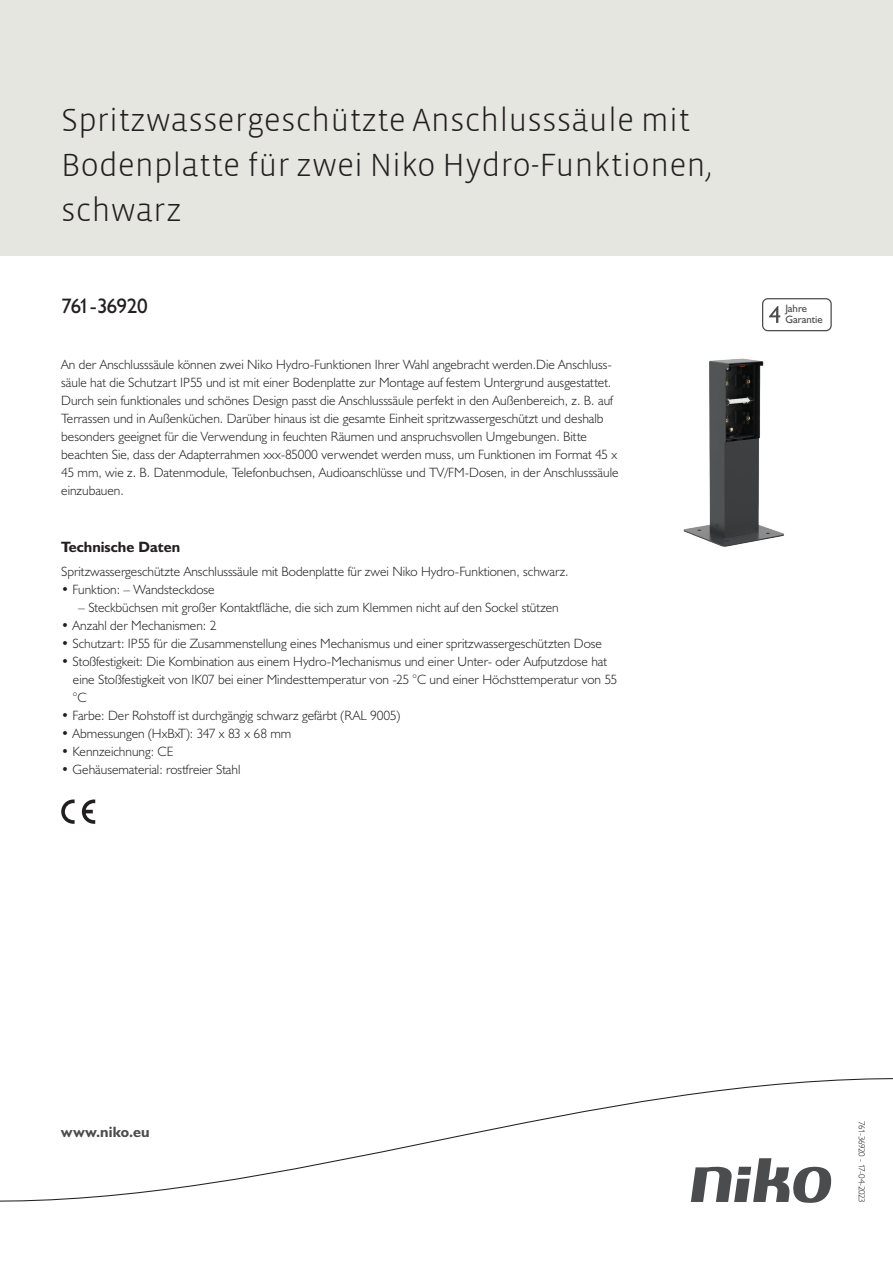
<style>
.page{position:relative;width:893px;height:1263px;background:#fff}
.page>*{position:absolute;margin:0;border:0;box-sizing:border-box;transform-origin:0 0}
.Title_datasheets{font:300 33px/45px "Vista Sans";color:#231f20}
.Article_number{font:21px "Humanist 521 BT";letter-spacing:-.04em;color:#231f20}
.Titles_parts{font:700 15px "Humanist 521 BT";color:#231f20}
.titel_afbeelding{font:700 15px "Humanist 521 BT";letter-spacing:.005em;color:#4b4c4d}
.Platte_tekst_CAB{font:300 13.5px/18px "Humanist 521 BT";color:#231f20}
.USP_Bullets{font:300 13.5px/18px "Humanist 521 BT";color:#231f20}
.USP_Bullets_level_2{font:300 13.5px "Humanist 521 BT";color:#231f20}
.t1{font:10.8px/10.8px "Humanist 521 BT";color:#4b4c4d}
.Revision{font:300 9px "Humanist 521 BT";letter-spacing:-.06em;color:#231f20}
</style>
<div class="page">
<div style="left:0;top:0;width:893px;height:255px;background:#e6e6e0"></div>
<svg style="left:82px;top:799px;width:13px;height:25px"></svg>
<svg style="left:61px;top:799px;width:14px;height:25px"></svg>
<svg style="left:762px;top:298px;width:70px;height:33px"></svg>
<svg style="left:0;top:1078px;width:893px;height:125px"></svg>
<img style="left:683px;top:358px;width:101px;height:189px">
<p class="Title_datasheets" style="left:61px;top:98px;width:652px">Spritzwassergeschützte Anschlusssäule mit<br>Bodenplatte für zwei Niko Hydro-Funktionen, schwarz</p>
<p class="Article_number" style="left:61px;top:293px;width:88px">761-36920</p>
<p class="t1" style="left:785px;top:303px;width:39px">Jahre<br>Garantie</p>
<p class="Platte_tekst_CAB" style="left:61px;top:355px;width:559px">An der Anschlusssäule können zwei Niko Hydro-Funktionen Ihrer Wahl angebracht werden.Die Anschluss&shy;säule hat die Schutzart IP55 und ist mit einer Bodenplatte zur Montage auf festem Untergrund ausgestattet.<br>Durch sein funktionales und schönes Design passt die Anschlusssäule perfekt in den Außenbereich, z. B. auf Terrassen und in Außenküchen. Darüber hinaus ist die gesamte Einheit spritzwassergeschützt und deshalb besonders geeignet für die Verwendung in feuchten Räumen und anspruchsvollen Umgebungen. Bitte beachten Sie, dass der Adapterrahmen xxx-85000 verwendet werden muss, um Funktionen im Format 45 x 45 mm, wie z. B. Datenmodule, Telefonbuchsen, Audioanschlüsse und TV/FM-Dosen, in der Anschlusssäule einzubauen.</p>
<p class="Titles_parts" style="left:61px;top:537px;width:120px">Technische Daten</p>
<p class="Platte_tekst_CAB" style="left:61px;top:562px;width:509px">Spritzwassergeschützte Anschlusssäule mit Bodenplatte für zwei Niko Hydro-Funktionen, schwarz.</p>
<p class="USP_Bullets" style="left:61px;top:580px;width:155px">• Funktion: – Wandsteckdose</p>
<p class="USP_Bullets_level_2" style="left:78px;top:599px;width:482px">– Steckbüchsen mit großer Kontaktfläche, die sich zum Klemmen nicht auf den Sockel stützen</p>
<p class="USP_Bullets" style="left:61px;top:616px;width:157px">• Anzahl der Mechanismen: 2</p>
<p class="USP_Bullets" style="left:61px;top:634px;width:542px">• Schutzart: IP55 für die Zusammenstellung eines Mechanismus und einer spritzwassergeschützten Dose</p>
<p class="USP_Bullets" style="left:73px;top:652px;width:546px;text-indent:-12px">• Stoßfestigkeit: Die Kombination aus einem Hydro-Mechanismus und einer Unter- oder Aufputzdose hat eine Stoßfestigkeit von IK07 bei einer Mindesttemperatur von -25 °C und einer Höchsttemperatur von 55 °C</p>
<p class="USP_Bullets" style="left:61px;top:706px;width:341px">• Farbe: Der Rohstoff ist durchgängig schwarz gefärbt (RAL 9005)</p>
<p class="USP_Bullets" style="left:61px;top:724px;width:232px">• Abmessungen (HxBxT): 347 x 83 x 68 mm</p>
<p class="USP_Bullets" style="left:61px;top:742px;width:114px">• Kennzeichnung: CE</p>
<p class="USP_Bullets" style="left:61px;top:760px;width:181px">• Gehäusematerial: rostfreier Stahl</p>
<p class="titel_afbeelding" style="left:61px;top:1122px;width:90px">www.niko.eu</p>
<p class="Revision" style="left:868px;top:1121px;width:83px;rotate:90deg">761-36920 - 17-04-2023</p>
</div>
